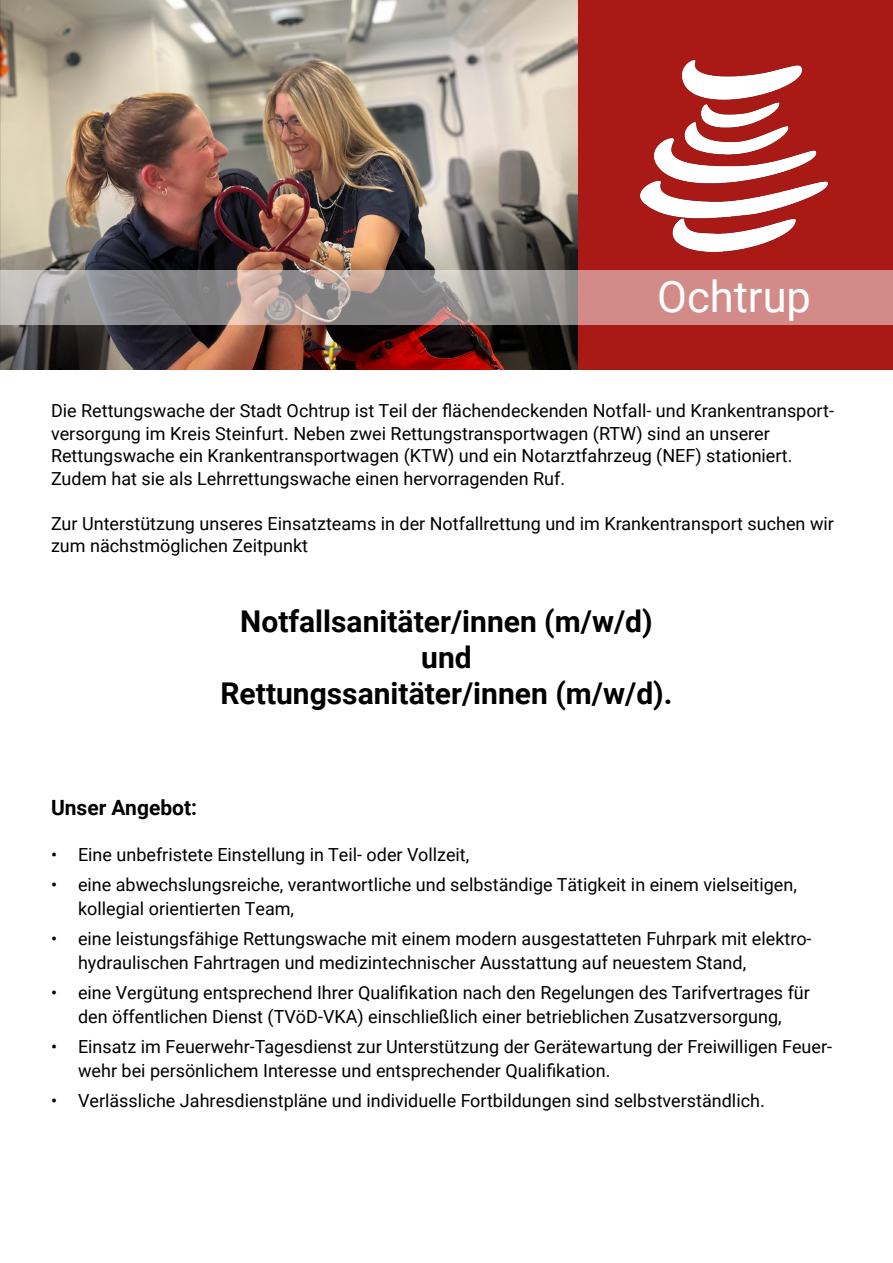
<style>
.page{position:relative;width:893px;height:1263px;background:#fff}
.page>*{position:absolute;margin:0;border:0;box-sizing:border-box;transform-origin:0 0}
.t1{font:43.5px "Roboto";color:#fff}
.t2{font:700 30px/36px "Roboto";color:#000;text-align:center}
.t3{font:700 21px "Roboto";color:#000}
.t4{font:18px/22.5px "Roboto";color:#000}
</style>
<div class="page">
<div style="left:0;top:0;width:893px;height:370px;background:#a91916"></div>
<img style="left:1px;top:1px;width:577px;height:369px">
<img style="left:640px;top:61px;width:188px;height:191px">
<svg style="left:0;top:270px;width:893px;height:54px"></svg>
<h1 class="t1" style="left:657px;top:266px;width:155px">Ochtrup</h1>
<p class="t4" style="left:51px;top:399px;width:784px">Die Rettungswache der Stadt Ochtrup ist Teil der flächendeckenden Notfall- und Krankentransport&shy;versorgung im Kreis Steinfurt. Neben zwei Rettungstransportwagen (RTW) sind an unserer Rettungswache ein Krankentransportwagen (KTW) und ein Notarztfahrzeug (NEF) stationiert.<br>Zudem hat sie als Lehrrettungswache einen hervorragenden Ruf.</p>
<p class="t4" style="left:51px;top:511px;width:784px">Zur Unterstützung unseres Einsatzteams in der Notfallrettung und im Krankentransport suchen wir zum nächstmöglichen Zeitpunkt</p>
<h2 class="t2" style="left:220px;top:602px;width:454px">Notfallsanitäter/innen (m/w/d) und<br>Rettungssanitäter/innen (m/w/d).</h2>
<p class="t3" style="left:51px;top:793px;width:148px">Unser Angebot:</p>
<p class="t4" style="left:51px;top:842px;width:420px">• Eine unbefristete Einstellung in Teil- oder Vollzeit,</p>
<p class="t4" style="left:78px;top:872px;width:720px;line-height:24px;text-indent:-27px">• eine abwechslungsreiche, verantwortliche und selbständige Tätigkeit in einem vielseitigen, kollegial orientierten Team,</p>
<p class="t4" style="left:78px;top:926px;width:735px;line-height:24px;text-indent:-27px">• eine leistungsfähige Rettungswache mit einem modern ausgestatteten Fuhrpark mit elektro&shy;hydraulischen Fahrtragen und medizintechnischer Ausstattung auf neuestem Stand,</p>
<p class="t4" style="left:51px;top:980px;width:760px;line-height:24px;text-align:center">• eine Vergütung entsprechend Ihrer Qualifikation nach den Regelungen des Tarifvertrages für den öffentlichen Dienst (TVöD-VKA) einschließlich einer betrieblichen Zusatzversorgung,</p>
<p class="t4" style="left:78px;top:1034px;width:755px;line-height:24px;text-indent:-27px">• Einsatz im Feuerwehr-Tagesdienst zur Unterstützung der Gerätewartung der Freiwilligen Feuer&shy;wehr bei persönlichem Interesse und entsprechender Qualifikation.</p>
<p class="t4" style="left:51px;top:1088px;width:715px">• Verlässliche Jahresdienstpläne und individuelle Fortbildungen sind selbstverständlich.</p>
</div>
